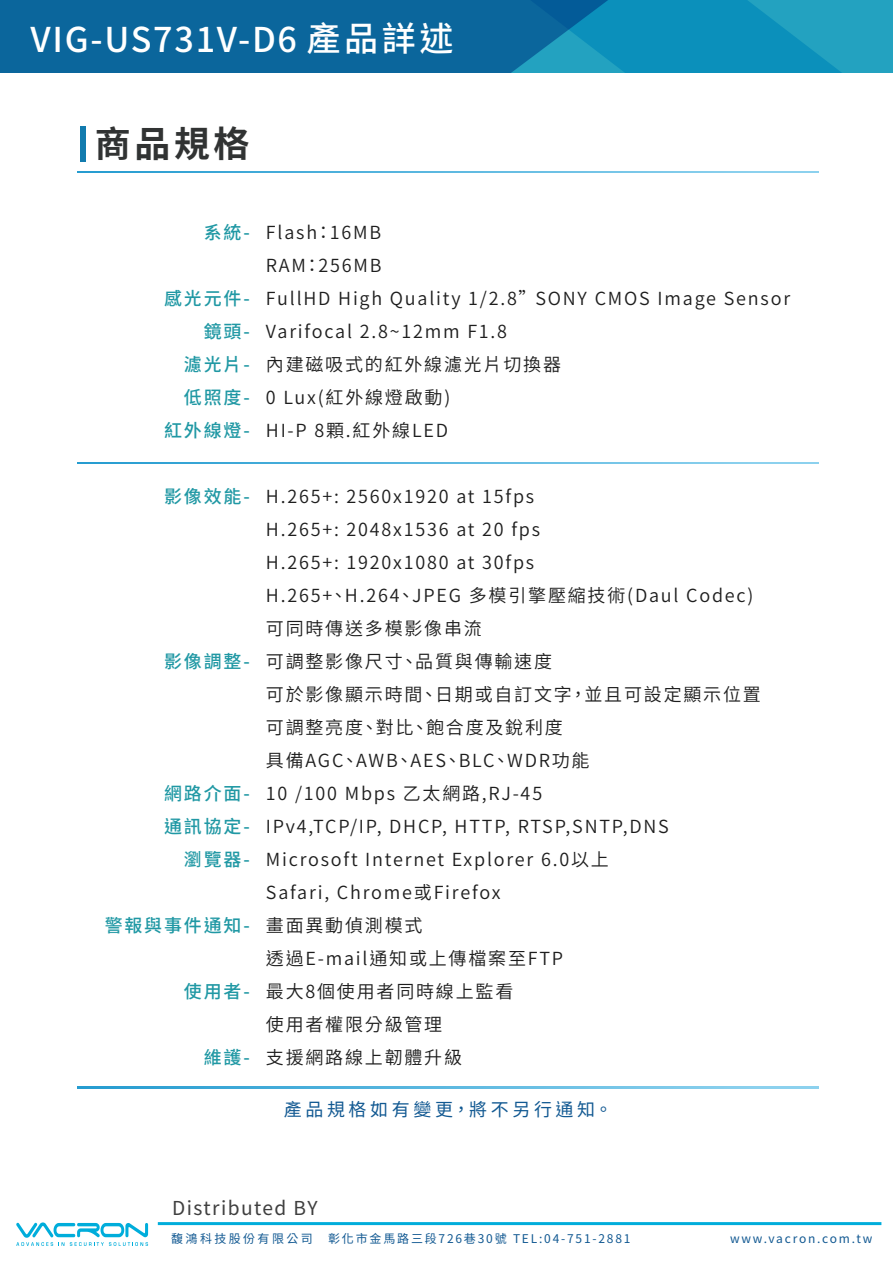
<style>
.page{position:relative;width:893px;height:1263px;background:#fff}
.page>*{position:absolute;margin:0;border:0;box-sizing:border-box;transform-origin:0 0}
.t1{font:700 36px "Noto Sans CJ Ktc";color:#313333}
.t2{font:500 34.2px "Noto Sans CJ Ktc";letter-spacing:.05em;color:#fff}
.t3{font:19.2px "Noto Sans CJ Ktc";letter-spacing:.075em;color:#3f3f3f}
.t4{font:600 18px/33px "Noto Sans CJ Ktc";letter-spacing:.1em;color:#1e1e1e}
.t5{font:500 18px/33px "Noto Sans CJ Ktc";letter-spacing:.1em;color:#2098a4;text-align:right}
.t6{font:18px "Noto Sans Mono CJ Ktc";letter-spacing:.2em;color:#125992}
.t7{font:12px "Noto Sans CJ Ktc";letter-spacing:.15em;color:#125992}
.t8{font:12px "Noto Sans CJ Ktc";letter-spacing:.2em;color:#125992}
</style>
<div class="page">
<svg style="left:77px;top:462px;width:741px;height:1px"></svg>
<svg style="left:77px;top:1087px;width:741px;height:1px"></svg>
<svg style="left:754px;top:0;width:139px;height:73px;background:#1b9cbe"></svg>
<svg style="left:0;top:0;width:754px;height:73px;background:#0b71a3"></svg>
<svg style="left:77px;top:171px;width:741px;height:1px"></svg>
<div style="left:80px;top:127px;width:6px;height:35px;background:#127bae"></div>
<svg style="left:16px;top:1222px;width:132px;height:24px"></svg>
<hr style="left:158px;top:1222px;width:723px;height:3px;background:#00addb">
<h2 class="t2" style="left:31px;top:20px;width:424px">VIG-US731V-D6 產品詳述</h2>
<h1 class="t1" style="left:95px;top:124px;width:156px">商品規格</h1>
<p class="t5" style="left:204px;top:216px;width:48px">系統-</p>
<p class="t5" style="left:164px;top:282px;width:87px">感光元件-鏡頭-<br>濾光片-低照度-紅外線燈-</p>
<p class="t4" style="left:266px;top:216px;width:526px">Flash：16MB<br>RAM：256MB<br>FullHD High Quality 1/2.8”SONY CMOS Image Sensor<br>Varifocal 2.8~12mm F1.8<br>內建磁吸式的紅外線濾光片切換器<br>0 Lux(紅外線燈啟動)<br>HI-P 8顆.紅外線LED</p>
<p class="t5" style="left:164px;top:480px;width:87px">影像效能-</p>
<p class="t5" style="left:164px;top:645px;width:87px">影像調整-</p>
<p class="t5" style="left:164px;top:777px;width:87px">網路介面-通訊協定-瀏覽器-</p>
<p class="t5" style="left:105px;top:909px;width:147px">警報與事件通知-</p>
<p class="t5" style="left:184px;top:975px;width:67px">使用者-</p>
<p class="t5" style="left:204px;top:1041px;width:48px">維護-</p>
<p class="t4" style="left:266px;top:480px;width:496px">H.265+: 2560x1920 at 15fps<br>H.265+: 2048x1536 at 20 fps<br>H.265+: 1920x1080 at 30fps<br>H.265+、H.264、JPEG 多模引擎壓縮技術(Daul Codec)可同時傳送多模影像串流<br>可調整影像尺寸、品質與傳輸速度<br>可於影像顯示時間、日期或自訂文字，並且可設定顯示位置可調整亮度、對比、飽合度及銳利度<br>具備AGC、AWB、AES、BLC、WDR功能<br>10 /100 Mbps 乙太網路,RJ-45<br>IPv4,TCP/IP, DHCP, HTTP, RTSP,SNTP,DNS<br>Microsoft Internet Explorer 6.0以上<br>Safari, Chrome或Firefox<br>畫面異動偵測模式<br>透過E-mail通知或上傳檔案至FTP<br>最大8個使用者同時線上監看<br>使用者權限分級管理<br>支援網路線上韌體升級</p>
<p class="t6" style="left:284px;top:1099px;width:330px">產品規格如有變更，將不另行通知。</p>
<p class="t3" style="left:172px;top:1197px;width:147px">Distributed BY</p>
<p class="t8" style="left:171px;top:1232px;width:143px">馥鴻科技股份有限公司</p>
<p class="t7" style="left:328px;top:1232px;width:304px">彰化市金馬路三段726巷30號 TEL:04-751-2881</p>
<p class="t7" style="left:730px;top:1232px;width:144px">www.vacron.com.tw</p>
</div>
